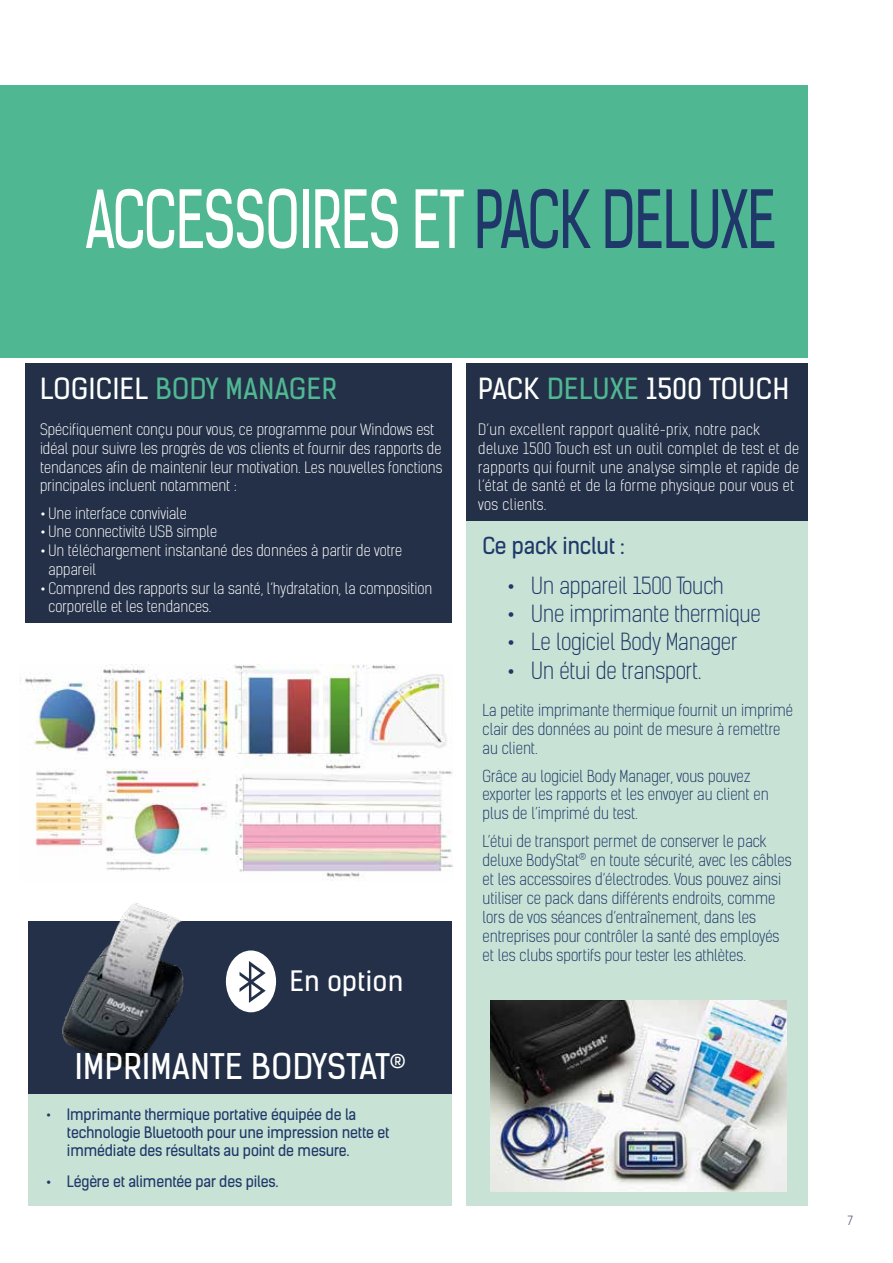
<style>
.page{position:relative;width:893px;height:1263px;background:#fff}
.page>*{position:absolute;margin:0;border:0;box-sizing:border-box;transform-origin:0 0}
.t1{font:76.05px "Kelson Sans";letter-spacing:-.02em;color:#fff;scale:.74 1}
.t2{font:33.75px "Kelson Sans";letter-spacing:.015em;color:#fff}
.t3{font:27.75px "Kelson Sans";letter-spacing:.02em;color:#fff}
.t4{font:27.75px "Kelson Sans";letter-spacing:.02em;color:#50b793}
.t5{font:26.7px "Kelson Sans";letter-spacing:.02em;color:#fff}
.t6{font:300 22.5px "Kelson Sans";letter-spacing:-.01em;color:#1f3869}
.t7{font:22.35px "Kelson Sans";letter-spacing:-.01em;color:#1f3869}
.t8{font:300 15.75px/18.9px "Kelson Sans";color:#1f3869}
.t9{font:300 15px/18.8px "Kelson Sans";color:#fff}
.t10{font:300 15px/18.8px "Kelson Sans";letter-spacing:.02em;color:#fff}
.t11{font:15px/18px "Kelson Sans";letter-spacing:-.01em;color:#1f3869}
.t12{font:300 12px "Kelson Sans";color:#233047}
.s1{color:#1f3869}
.s2{color:#fff}
.s3{font-weight:700}
.s4{color:#50b793}
</style>
<div class="page">
<div style="left:467px;top:521px;width:341px;height:685px;background:#c8e3d5"></div>
<div style="left:467px;top:364px;width:341px;height:157px;background:#233047"></div>
<div style="left:0;top:85px;width:808px;height:272px;background:#50b793"></div>
<img style="left:490px;top:1000px;width:297px;height:192px">
<div style="left:26px;top:364px;width:426px;height:259px;background:#233047"></div>
<div style="left:29px;top:922px;width:423px;height:284px;background:#c8e3d5"></div>
<div style="left:29px;top:922px;width:423px;height:172px;background:#233047"></div>
<img style="left:63px;top:902px;width:144px;height:166px">
<div style="left:226px;top:950px;width:50px;height:62px;background:#fff;border-radius:50%"></div>
<svg style="left:240px;top:961px;width:26px;height:42px"></svg>
<img style="left:20px;top:665px;width:433px;height:216px">
<h1 class="t1" style="left:85px;top:173px;width:935px">ACCESSOIRES ET <span class="s1">PACK DELUXE</span></h1>
<h3 class="t4" style="left:40px;top:372px;width:298px"><span class="s2">LOGICIEL</span> BODY MANAGER</h3>
<p class="t9" style="left:40px;top:420px;width:404px">Spécifiquement conçu pour vous, ce programme pour Windows est idéal pour suivre les progrès de vos clients et fournir des rapports de tendances afin de maintenir leur motivation. Les nouvelles fonctions principales incluent notamment :</p>
<p class="t9" style="left:40px;top:504px;width:148px"><span class="s3">•</span> Une interface conviviale</p>
<p class="t9" style="left:40px;top:523px;width:179px"><span class="s3">•</span> Une connectivité USB simple</p>
<p class="t9" style="left:49px;top:541px;width:355px;text-indent:-9px"><span class="s3">•</span> Un téléchargement instantané des données à partir de votre appareil</p>
<p class="t9" style="left:49px;top:579px;width:385px;text-indent:-9px"><span class="s3">•</span> Comprend des rapports sur la santé, l’hydratation, la composition corporelle et les tendances.</p>
<h3 class="t5" style="left:290px;top:964px;width:115px">En option</h3>
<h2 class="t2" style="left:75px;top:1046px;width:333px">IMPRIMANTE BODYSTAT<sup>®</sup></h2>
<p class="t11" style="left:67px;top:1105px;width:324px;text-indent:-21px"><span class="s3">•</span> Imprimante thermique portative équipée de la technologie Bluetooth pour une impression nette et immédiate des résultats au point de mesure.</p>
<p class="t11" style="left:46px;top:1173px;width:234px">• Légère et alimentée par des piles.</p>
<h3 class="t3" style="left:478px;top:372px;width:312px">PACK <span class="s4">DELUXE</span> 1500 TOUCH</h3>
<p class="t10" style="left:478px;top:420px;width:322px">D’un excellent rapport qualité-prix, notre pack deluxe 1500 Touch est un outil complet de test et de rapports qui fournit une analyse simple et rapide de l’état de santé et de la forme physique pour vous et vos clients.</p>
<h3 class="t7" style="left:482px;top:531px;width:144px">Ce pack inclut :</h3>
<h3 class="t6" style="left:507px;top:572px;width:218px"><span class="s3">•</span> Un appareil 1500 Touch</h3>
<h3 class="t6" style="left:507px;top:600px;width:256px"><span class="s3">•</span> Une imprimante thermique</h3>
<h3 class="t6" style="left:507px;top:628px;width:232px"><span class="s3">•</span> Le logiciel Body Manager</h3>
<h3 class="t6" style="left:507px;top:657px;width:196px"><span class="s3">•</span> Un étui de transport.</h3>
<p class="t8" style="left:482px;top:701px;width:312px">La petite imprimante thermique fournit un imprimé clair des données au point de mesure à remettre au client.</p>
<p class="t8" style="left:482px;top:766px;width:288px">Grâce au logiciel Body Manager, vous pouvez exporter les rapports et les envoyer au client en plus de l’imprimé du test.</p>
<p class="t8" style="left:482px;top:832px;width:311px">L’étui de transport permet de conserver le pack deluxe BodyStat® en toute sécurité, avec les câbles et les accessoires d’électrodes. Vous pouvez ainsi utiliser ce pack dans différents endroits, comme lors de vos séances d’entraînement, dans les entreprises pour contrôler la santé des employés et les clubs sportifs pour tester les athlètes.</p>
<p class="t12" style="left:848px;top:1213px;width:7px">7</p>
</div>
